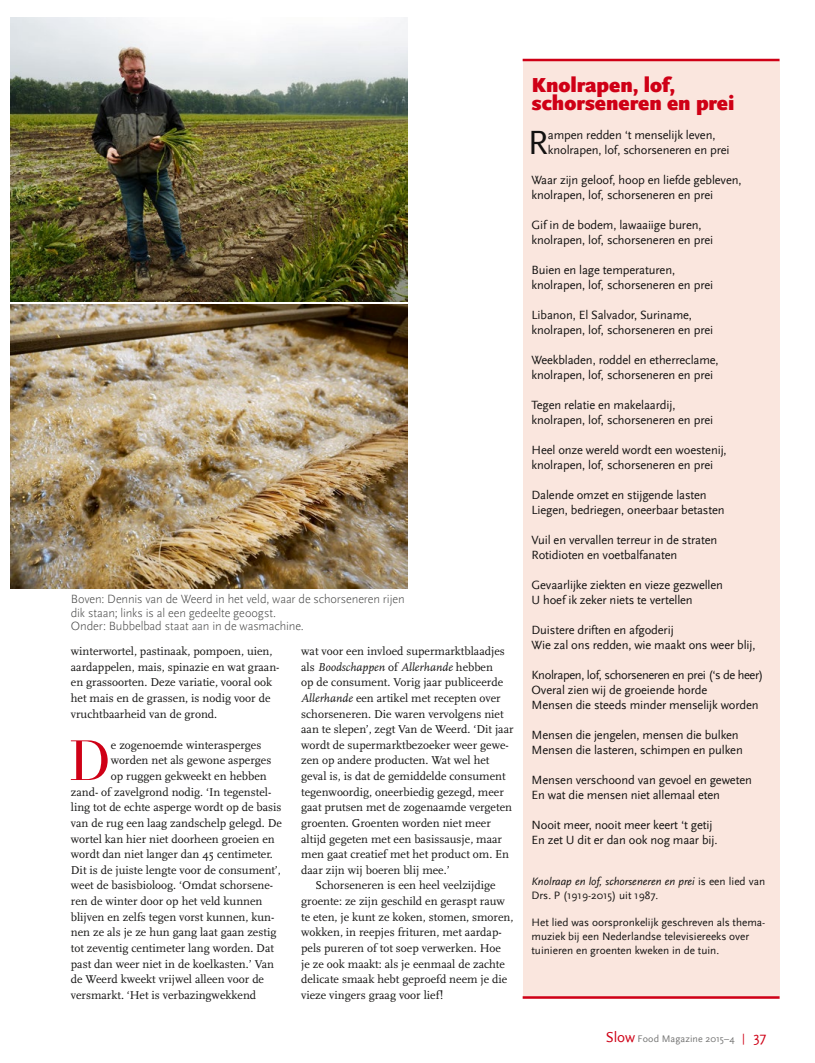
<style>
.page{position:relative;width:815px;height:1063px;background:#fff}
.page>*{position:absolute;margin:0;border:0;box-sizing:border-box;transform-origin:0 0}
.t1{font:56.25px "Bauer Bodoni Roman Os F";color:#cf0016}
.t2{font:35.25px "Scala Sans";color:#131211}
.t3{font:900 21.25px/17.5px "Scala Sans";color:#cf0016}
.t4{font:12.5px/15px "Scala Sans";letter-spacing:-.01em;color:#131211}
.t5{font:300 12.5px/13.8px "Scala Sans";letter-spacing:-.01em;color:#444443}
.t6{font:11.88px/15.6px "Scala";color:#131211}
.t7{font:italic 11.88px "Scala";letter-spacing:.005em;color:#131211}
.t8{font:11.25px/13.8px "Scala Sans";color:#131211}
.t9{font:10px "Scala Sans";letter-spacing:.01em;color:#747473}
.s1{font-style:normal}
.s2{font-style:italic}
.s3{font-size:15px;color:#cf0016}
.s4{font-style:inherit}
.s5{font-size:11.25px;color:#cf0016}
</style>
<div class="page">
<div style="left:523px;top:61px;width:257px;height:938px;background:#fae2d9"></div>
<hr style="left:523px;top:59px;width:257px;height:2px;background:#cf0016">
<hr style="left:523px;top:996px;width:257px;height:3px;background:#cf0016">
<img style="left:11px;top:305px;width:396px;height:283px">
<img style="left:11px;top:18px;width:396px;height:283px">
<p class="t5" style="left:71px;top:592px;width:335px">Boven: Dennis van de Weerd in het veld, waar de schorseneren rijen dik staan; links is al een gedeelte geoogst.<br>Onder: Bubbelbad staat aan in de wasmachine.</p>
<p class="t6" style="left:71px;top:644px;width:210px">winterwortel, pastinaak, pompoen, uien, aardappelen, mais, spinazie en wat graan&shy;en grassoorten. Deze variatie, vooral ook het mais en de grassen, is nodig voor de vruchtbaarheid van de grond.</p>
<h1 class="t1" style="left:70px;top:727px;width:42px">D</h1>
<p class="t6" style="left:111px;top:737px;width:152px">e zogenoemde winterasperges</p>
<p class="t6" style="left:301px;top:644px;width:205px">wat voor een invloed supermarktblaadjes</p>
<p class="t7" style="left:301px;top:661px;width:193px"><span class="s1">als</span> Boodschappen <span class="s1">of</span> Allerhande <span class="s1">hebben</span></p>
<p class="t6" style="left:301px;top:675px;width:203px">op de consument. Vorig jaar publiceerde</p>
<p class="t6" style="left:301px;top:690px;width:201px"><span class="s2">Allerhande</span> een artikel met recepten over</p>
<p class="t6" style="left:301px;top:706px;width:204px">schorseneren. Die waren vervolgens niet</p>
<p class="t6" style="left:301px;top:722px;width:214px">aan te slepen’, zegt Van de Weerd. ‘Dit jaar</p>
<p class="t6" style="left:301px;top:737px;width:209px">wordt de supermarktbezoeker weer gewe-</p>
<p class="t6" style="left:301px;top:753px;width:190px">zen op andere producten. Wat wel het</p>
<p class="t6" style="left:301px;top:769px;width:206px">geval is, is dat de gemiddelde consument</p>
<p class="t6" style="left:301px;top:784px;width:204px">tegenwoordig, oneerbiedig gezegd, meer</p>
<p class="t6" style="left:301px;top:800px;width:212px">gaat prutsen met de zogenaamde vergeten</p>
<p class="t6" style="left:301px;top:815px;width:191px">groenten. Groenten worden niet meer</p>
<p class="t6" style="left:301px;top:831px;width:202px">altijd gegeten met een basissausje, maar</p>
<p class="t6" style="left:301px;top:847px;width:209px">men gaat creatief met het product om. En</p>
<p class="t6" style="left:301px;top:862px;width:150px">daar zijn wij boeren blij mee.’</p>
<p class="t6" style="left:315px;top:878px;width:182px">Schorseneren is een heel veelzijdige</p>
<p class="t6" style="left:301px;top:894px;width:205px">groente: ze zijn geschild en geraspt rauw</p>
<p class="t6" style="left:301px;top:909px;width:214px">te eten, je kunt ze koken, stomen, smoren,</p>
<p class="t6" style="left:301px;top:925px;width:202px">wokken, in reepjes frituren, met aardap-</p>
<p class="t6" style="left:301px;top:940px;width:201px">pels pureren of tot soep verwerken. Hoe</p>
<p class="t6" style="left:301px;top:956px;width:205px">je ze ook maakt: als je eenmaal de zachte</p>
<p class="t6" style="left:301px;top:972px;width:208px">delicate smaak hebt geproefd neem je die</p>
<p class="t6" style="left:301px;top:987px;width:144px">vieze vingers graag voor lief!</p>
<p class="t6" style="left:111px;top:753px;width:162px">worden net als gewone asperges</p>
<p class="t6" style="left:111px;top:769px;width:157px">op ruggen gekweekt en hebben</p>
<p class="t6" style="left:71px;top:784px;width:202px">zand- of zavelgrond nodig. ‘In tegenstel-</p>
<p class="t6" style="left:71px;top:800px;width:212px">ling tot de echte asperge wordt op de basis</p>
<p class="t6" style="left:71px;top:815px;width:213px">van de rug een laag zandschelp gelegd. De</p>
<p class="t6" style="left:71px;top:831px;width:205px">wortel kan hier niet doorheen groeien en</p>
<p class="t6" style="left:71px;top:847px;width:204px">wordt dan niet langer dan 45 centimeter.</p>
<p class="t6" style="left:71px;top:862px;width:211px">Dit is de juiste lengte voor de consument’,</p>
<p class="t6" style="left:71px;top:878px;width:204px">weet de basisbioloog. ‘Omdat schorsene-</p>
<p class="t6" style="left:71px;top:894px;width:193px">ren de winter door op het veld kunnen</p>
<p class="t6" style="left:71px;top:909px;width:205px">blijven en zelfs tegen vorst kunnen, kun-</p>
<p class="t6" style="left:71px;top:925px;width:207px">nen ze als je ze hun gang laat gaan zestig</p>
<p class="t6" style="left:71px;top:940px;width:205px">tot zeventig centimeter lang worden. Dat</p>
<p class="t6" style="left:71px;top:956px;width:205px">past dan weer niet in de koelkasten.’ Van</p>
<p class="t6" style="left:71px;top:972px;width:195px">de Weerd kweekt vrijwel alleen voor de</p>
<p class="t6" style="left:71px;top:987px;width:187px">versmarkt. ‘Het is verbazingwekkend</p>
<h3 class="t3" style="left:531px;top:78px;width:204px">Knolrapen, lof, schorseneren en prei</h3>
<h2 class="t2" style="left:528px;top:123px;width:22px">R</h2>
<p class="t4" style="left:548px;top:127px;width:183px">ampen redden ‘t menselijk leven, knolrapen, lof, schorseneren en prei</p>
<p class="t4" style="left:532px;top:172px;width:212px">Waar zijn geloof, hoop en liefde gebleven, knolrapen, lof, schorseneren en prei</p>
<p class="t4" style="left:532px;top:217px;width:183px">Gif in de bodem, lawaaiige buren, knolrapen, lof, schorseneren en prei</p>
<p class="t4" style="left:532px;top:262px;width:183px">Buien en lage temperaturen, knolrapen, lof, schorseneren en prei</p>
<p class="t4" style="left:532px;top:307px;width:183px">Libanon, El Salvador, Suriname, knolrapen, lof, schorseneren en prei</p>
<p class="t4" style="left:532px;top:352px;width:189px">Weekbladen, roddel en etherreclame, knolrapen, lof, schorseneren en prei</p>
<p class="t4" style="left:532px;top:397px;width:183px">Tegen relatie en makelaardij, knolrapen, lof, schorseneren en prei</p>
<p class="t4" style="left:532px;top:442px;width:197px">Heel onze wereld wordt een woestenij, knolrapen, lof, schorseneren en prei</p>
<p class="t4" style="left:532px;top:487px;width:195px">Dalende omzet en stijgende lasten<br>Liegen, bedriegen, oneerbaar betasten</p>
<p class="t4" style="left:532px;top:532px;width:187px">Vuil en vervallen terreur in de straten<br>Rotidioten en voetbalfanaten</p>
<p class="t4" style="left:532px;top:577px;width:193px">Gevaarlijke ziekten en vieze gezwellen<br>U hoef ik zeker niets te vertellen</p>
<p class="t4" style="left:532px;top:622px;width:226px">Duistere driften en afgoderij<br>Wie zal ons redden, wie maakt ons weer blij,</p>
<p class="t4" style="left:532px;top:667px;width:233px">Knolrapen, lof, schorseneren en prei (‘s de heer)<br>Overal zien wij de groeiende horde<br>Mensen die steeds minder menselijk worden</p>
<p class="t4" style="left:532px;top:727px;width:213px">Mensen die jengelen, mensen die bulken<br>Mensen die lasteren, schimpen en pulken</p>
<p class="t4" style="left:532px;top:772px;width:222px">Mensen verschoond van gevoel en geweten<br>En wat die mensen niet allemaal eten</p>
<p class="t4" style="left:532px;top:817px;width:188px">Nooit meer, nooit meer keert ‘t getij<br>En zet U dit er dan ook nog maar bij.</p>
<p class="t8" style="left:531px;top:875px;width:235px"><span class="s2">Knolraap en lof, schorseneren en prei</span> is een lied van<br>Drs. P (1919-2015) uit 1987.</p>
<p class="t8" style="left:531px;top:916px;width:235px">Het lied was oorspronkelijk geschreven als thema&shy;muziek bij een Nederlandse televisiereeks over tuinieren en groenten kweken in de tuin.</p>
<p class="t9" style="left:606px;top:1034px;width:162px"><span class="s3">S</span><span class="s3">low</span> Food Magazine <span class="s4">2015–4</span> <span class="s5">|</span> <span class="s3">37</span></p>
</div>
